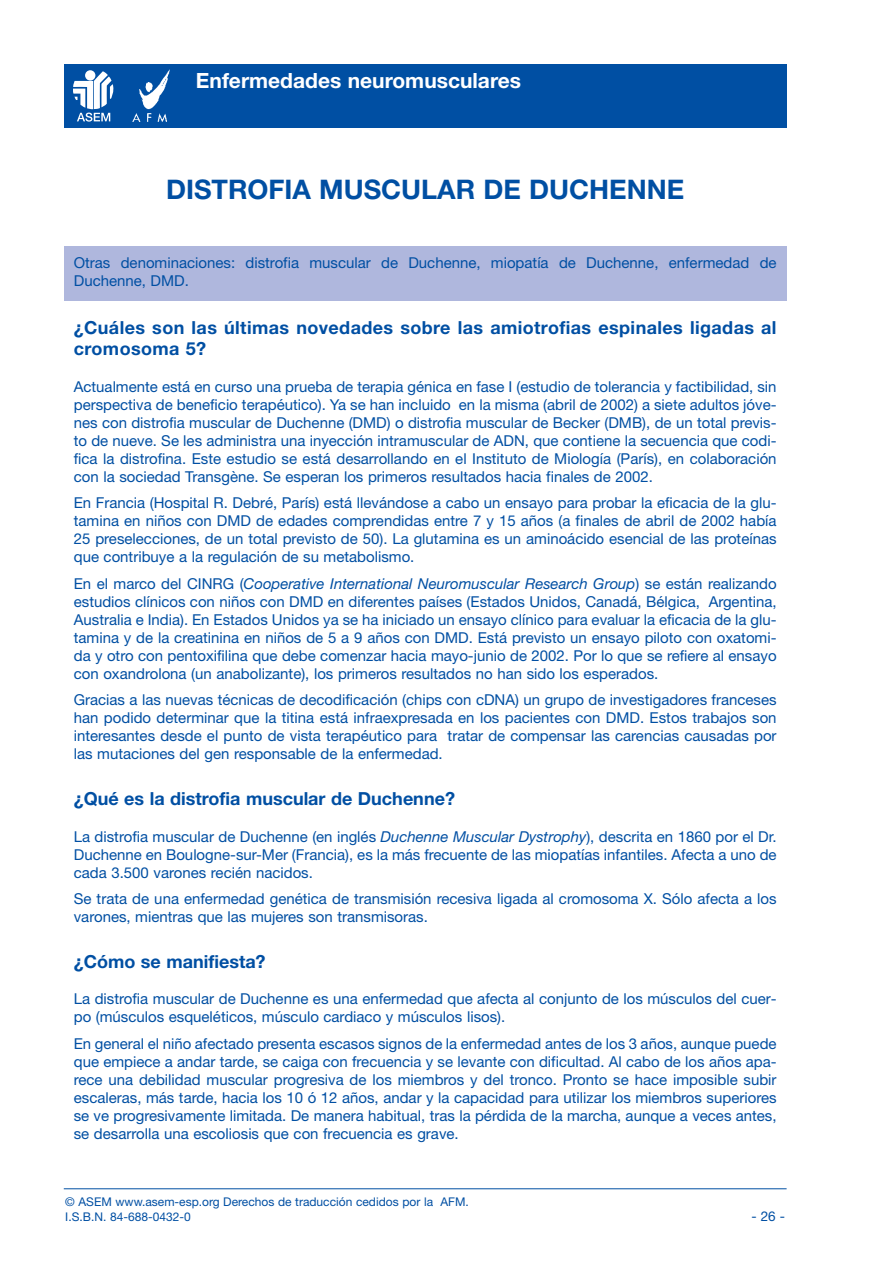
<style>
.page{position:relative;width:894px;height:1263px;background:#fff}
.page>*{position:absolute;margin:0;border:0;box-sizing:border-box;transform-origin:0 0}
.t1{font:700 27px "Helvetica Neue";color:#004fa3}
.t2{font:700 21px "Helvetica Neue";color:#fff}
.t3{font:700 18px/21.6px "Helvetica Neue";letter-spacing:.02em;color:#004fa3}
.t4{font:700 18px "Helvetica Neue";color:#004fa3}
.t5{font:15px/18px "Helvetica Neue";color:#004fa3;text-align:justify}
.t6{font:13.5px "Helvetica Neue";color:#004fa3}
.t7{font:12px/15px "Helvetica Neue";color:#004fa3}
.s1{font-style:italic}
</style>
<div class="page">
<hr style="left:64px;top:1188px;width:723px;height:1px;background:#004fa3">
<div style="left:64px;top:246px;width:723px;height:55px;background:#afb7dd"></div>
<div style="left:64px;top:64px;width:723px;height:64px;background:#004fa3"></div>
<svg style="left:73px;top:71px;width:41px;height:51px"></svg>
<img style="left:132px;top:69px;width:38px;height:53px">
<h2 class="t2" style="left:196px;top:73px;width:327px">Enfermedades neuromusculares</h2>
<h1 class="t1" style="left:166px;top:180px;width:520px">DISTROFIA MUSCULAR DE DUCHENNE</h1>
<p class="t5" style="left:74px;top:255px;width:704px">Otras denominaciones: distrofia muscular de Duchenne, miopatía de Duchenne, enfermedad de<br>Duchenne, DMD.</p>
<p class="t3" style="left:74px;top:318px;width:704px">¿Cuáles son las últimas novedades sobre las amiotrofias espinales ligadas al cromosoma 5?</p>
<p class="t5" style="left:74px;top:379px;width:704px">Actualmente está en curso una prueba de terapia génica en fase I (estudio de tolerancia y factibilidad, sin perspectiva de beneficio terapéutico). Ya se han incluido en la misma (abril de 2002) a siete adultos jóve&shy;nes con distrofia muscular de Duchenne (DMD) o distrofia muscular de Becker (DMB), de un total previs&shy;to de nueve. Se les administra una inyección intramuscular de ADN, que contiene la secuencia que codi&shy;fica la distrofina. Este estudio se está desarrollando en el Instituto de Miología (París), en colaboración con la sociedad Transgène. Se esperan los primeros resultados hacia finales de 2002.</p>
<p class="t5" style="left:74px;top:496px;width:704px">En Francia (Hospital R. Debré, París) está llevándose a cabo un ensayo para probar la eficacia de la glu&shy;tamina en niños con DMD de edades comprendidas entre 7 y 15 años (a finales de abril de 2002 había 25 preselecciones, de un total previsto de 50). La glutamina es un aminoácido esencial de las proteínas que contribuye a la regulación de su metabolismo.</p>
<p class="t5" style="left:74px;top:576px;width:704px">En el marco del CINRG (<span class="s1">Cooperative International Neuromuscular Research Group</span>) se están realizando estudios clínicos con niños con DMD en diferentes países (Estados Unidos, Canadá, Bélgica, Argentina, Australia e India). En Estados Unidos ya se ha iniciado un ensayo clínico para evaluar la eficacia de la glu&shy;tamina y de la creatinina en niños de 5 a 9 años con DMD. Está previsto un ensayo piloto con oxatomi&shy;da y otro con pentoxifilina que debe comenzar hacia mayo-junio de 2002. Por lo que se refiere al ensayo con oxandrolona (un anabolizante), los primeros resultados no han sido los esperados.</p>
<p class="t5" style="left:74px;top:693px;width:704px">Gracias a las nuevas técnicas de decodificación (chips con cDNA) un grupo de investigadores franceses han podido determinar que la titina está infraexpresada en los pacientes con DMD. Estos trabajos son interesantes desde el punto de vista terapéutico para tratar de compensar las carencias causadas por las mutaciones del gen responsable de la enfermedad.</p>
<p class="t4" style="left:74px;top:792px;width:383px">¿Qué es la distrofia muscular de Duchenne?</p>
<p class="t5" style="left:74px;top:829px;width:704px">La distrofia muscular de Duchenne (en inglés <span class="s1">Duchenne Muscular Dystrophy</span>), descrita en 1860 por el Dr.<br>Duchenne en Boulogne-sur-Mer (Francia), es la más frecuente de las miopatías infantiles. Afecta a uno de cada 3.500 varones recién nacidos.</p>
<p class="t5" style="left:74px;top:891px;width:704px">Se trata de una enfermedad genética de transmisión recesiva ligada al cromosoma X. Sólo afecta a los varones, mientras que las mujeres son transmisoras.</p>
<p class="t4" style="left:74px;top:955px;width:193px">¿Cómo se manifiesta?</p>
<p class="t5" style="left:74px;top:991px;width:704px">La distrofia muscular de Duchenne es una enfermedad que afecta al conjunto de los músculos del cuer&shy;po (músculos esqueléticos, músculo cardiaco y músculos lisos).</p>
<p class="t5" style="left:74px;top:1036px;width:704px">En general el niño afectado presenta escasos signos de la enfermedad antes de los 3 años, aunque puede que empiece a andar tarde, se caiga con frecuencia y se levante con dificultad. Al cabo de los años apa&shy;rece una debilidad muscular progresiva de los miembros y del tronco. Pronto se hace imposible subir escaleras, más tarde, hacia los 10 ó 12 años, andar y la capacidad para utilizar los miembros superiores se ve progresivamente limitada. De manera habitual, tras la pérdida de la marcha, aunque a veces antes, se desarrolla una escoliosis que con frecuencia es grave.</p>
<p class="t7" style="left:65px;top:1195px;width:405px">© ASEM www.asem-esp.org Derechos de traducción cedidos por la AFM.<br>I.S.B.N. 84-688-0432-0</p>
<p class="t6" style="left:751px;top:1212px;width:35px">- 26 -</p>
</div>
